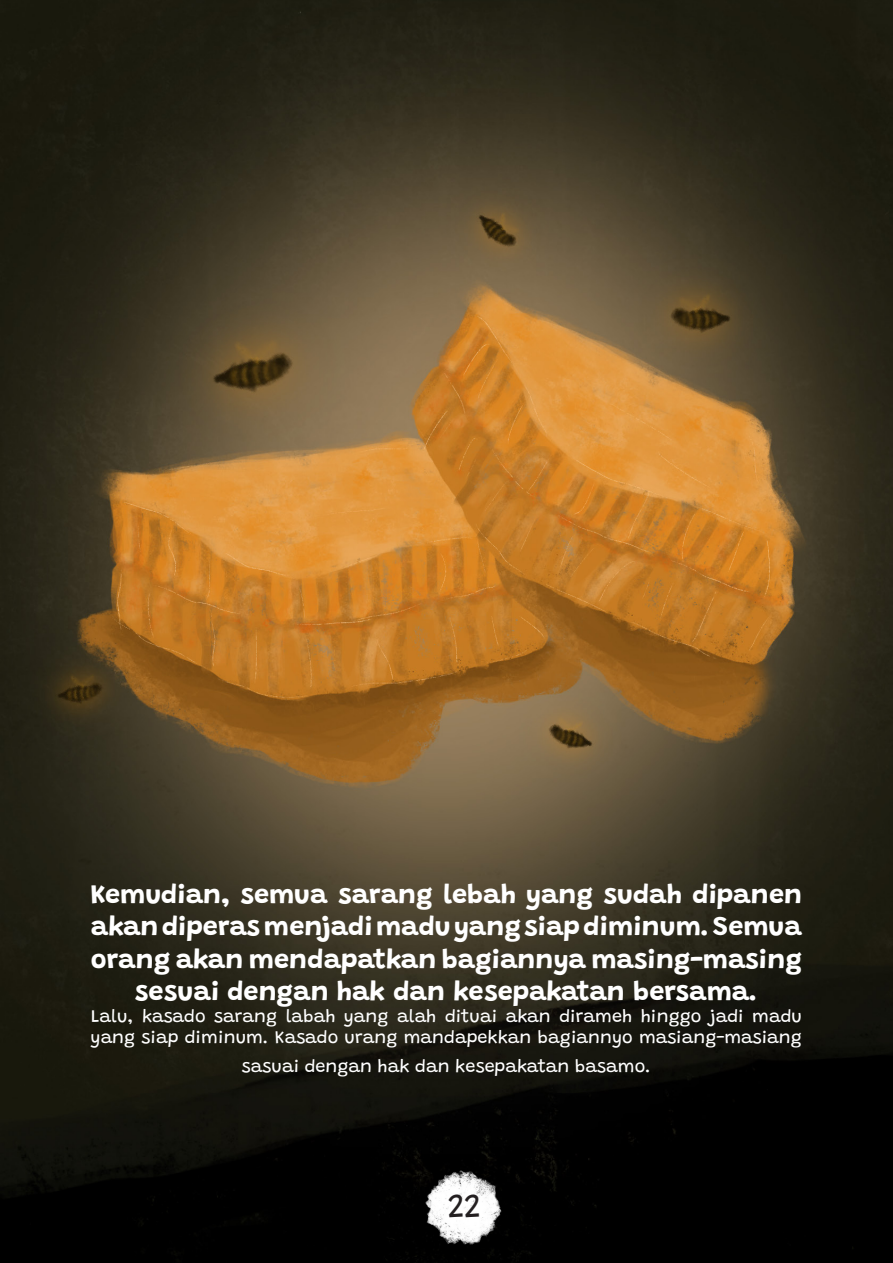
<style>
.page{position:relative;width:893px;height:1263px;background:#fff}
.page>*{position:absolute;margin:0;border:0;box-sizing:border-box;transform-origin:0 0}
.t1{font:33px "Grandstander";color:#231f20}
.t2{font:700 27px/32.4px "Grandstander";color:#fff;text-align:center}
.t3{font:18px/21.6px "Grandstander";color:#fff}
</style>
<div class="page">
<img style="left:0;top:0;width:893px;height:1263px">
<img style="left:410px;top:1161px;width:108px;height:102px">
<p class="t2" style="left:91px;top:875px;width:712px">Kemudian, semua sarang lebah yang sudah dipanen akan diperas menjadi madu yang siap diminum. Semua orang akan mendapatkan bagiannya masing-masing sesuai dengan hak dan kesepakatan bersama.</p>
<p class="t3" style="left:91px;top:1003px;width:712px">Lalu, kasado sarang labah yang alah dituai akan dirameh hinggo jadi madu yang siap diminum. Kasado urang mandapekkan bagiannyo masiang-masiang</p>
<p class="t3" style="left:242px;top:1054px;width:411px">sasuai dengan hak dan kesepakatan basamo.</p>
<p class="t1" style="left:448px;top:1180px;width:34px">22</p>
</div>
